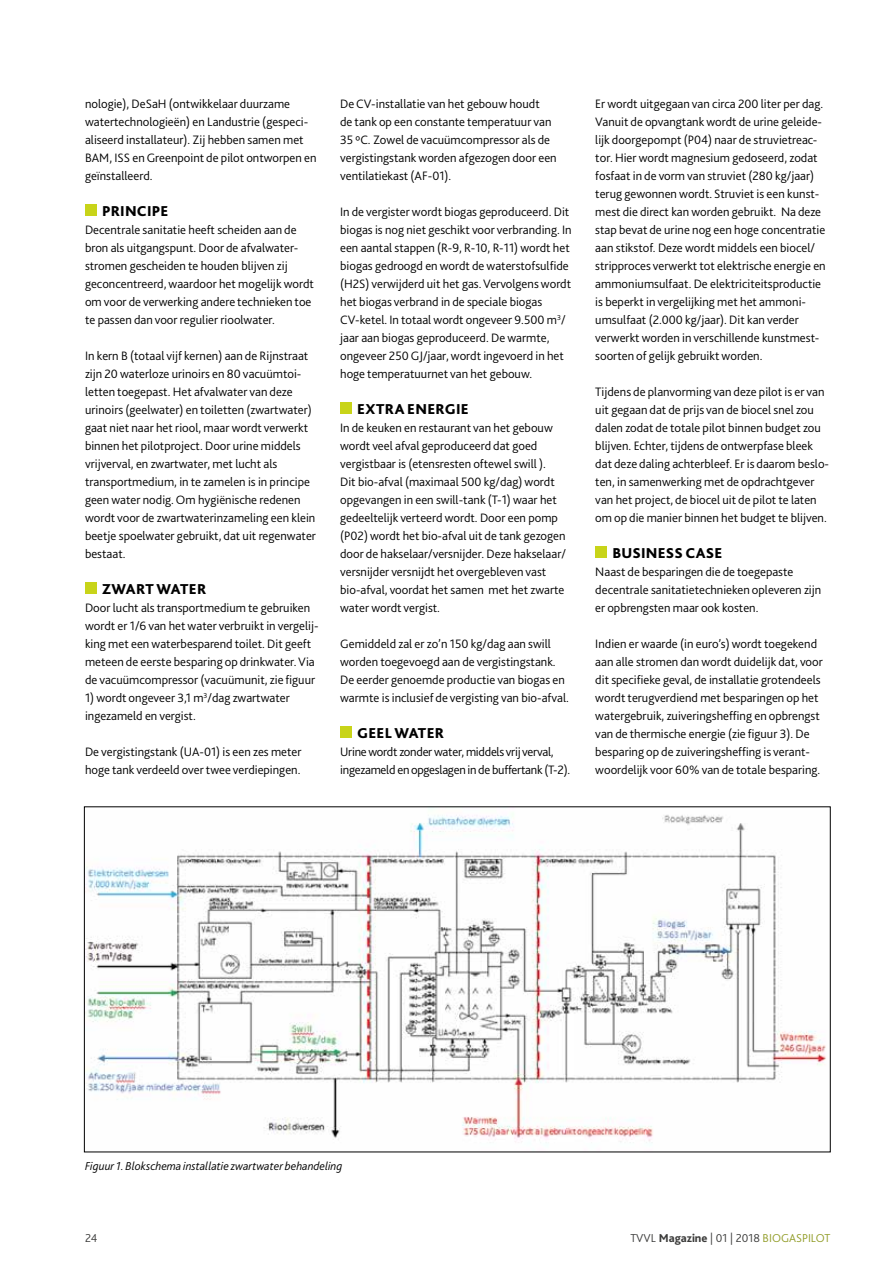
<style>
.page{position:relative;width:893px;height:1263px;background:#fff}
.page>*{position:absolute;margin:0;border:0;box-sizing:border-box;transform-origin:0 0}
.t1{font:800 15px "Bliss 2";letter-spacing:.02em;color:#000}
.t2{font:300 12.75px/18px "Bliss 2";color:#000}
.t3{font:300 12.75px/18px "Bliss 2";letter-spacing:-.02em;color:#000}
.t4{font:italic 300 12px "Bliss 2";color:#000}
.t5{font:300 12px "Bliss 2";color:#3c3c3b}
.s1{font-weight:800}
.s2{color:#919c27}
</style>
<div class="page">
<div style="left:85px;top:205px;width:12px;height:11px;background:#c8d419"></div>
<div style="left:85px;top:583px;width:12px;height:11px;background:#c8d419"></div>
<div style="left:340px;top:403px;width:12px;height:11px;background:#c8d419"></div>
<div style="left:340px;top:727px;width:12px;height:11px;background:#c8d419"></div>
<div style="left:595px;top:547px;width:12px;height:11px;background:#c8d419"></div>
<img style="left:86px;top:815px;width:740px;height:327px">
<p class="t2" style="left:85px;top:94px;width:233px">nologie), DeSaH (ontwikkelaar duurzame watertechnologieën) en Landustrie (gespeci&shy;aliseerd installateur). Zij hebben samen met BAM, ISS en Greenpoint de pilot ontworpen en geïnstalleerd.</p>
<p class="t1" style="left:102px;top:202px;width:68px">PRINCIPE</p>
<p class="t2" style="left:85px;top:220px;width:230px">Decentrale sanitatie heeft scheiden aan de bron als uitgangspunt. Door de afvalwater&shy;stromen gescheiden te houden blijven zij geconcentreerd, waardoor het mogelijk wordt om voor de verwerking andere technieken toe te passen dan voor regulier rioolwater.</p>
<p class="t2" style="left:85px;top:346px;width:232px">In kern B (totaal vijf kernen) aan de Rijnstraat zijn 20 waterloze urinoirs en 80 vacuümtoi&shy;letten toegepast. Het afvalwater van deze urinoirs (geelwater) en toiletten (zwartwater) gaat niet naar het riool, maar wordt verwerkt binnen het pilotproject. Door urine middels vrijverval, en zwartwater, met lucht als transportmedium, in te zamelen is in principe geen water nodig. Om hygiënische redenen wordt voor de zwartwaterinzameling een klein beetje spoelwater gebruikt, dat uit regenwater bestaat.</p>
<p class="t1" style="left:102px;top:580px;width:106px">ZWART WATER</p>
<p class="t2" style="left:85px;top:598px;width:235px">Door lucht als transportmedium te gebruiken wordt er 1/6 van het water verbruikt in vergelij&shy;king met een waterbesparend toilet. Dit geeft meteen de eerste besparing op drinkwater. Via de vacuümcompressor (vacuümunit, zie figuur</p>
<p class="t2" style="left:85px;top:688px;width:206px">1) wordt ongeveer 3,1 m<sup>3</sup>/dag zwartwater ingezameld en vergist.</p>
<p class="t2" style="left:85px;top:742px;width:218px">De vergistingstank (UA-01) is een zes meter hoge tank verdeeld over twee verdiepingen.</p>
<p class="t2" style="left:340px;top:94px;width:218px">De CV-installatie van het gebouw houdt<br>de tank op een constante temperatuur van 35 ºC. Zowel de vacuümcompressor als de vergistingstank worden afgezogen door een ventilatiekast (AF-01).</p>
<p class="t2" style="left:340px;top:202px;width:233px">In de vergister wordt biogas geproduceerd. Dit biogas is nog niet geschikt voor verbranding. In een aantal stappen (R-9, R-10, R-11) wordt het biogas gedroogd en wordt de waterstofsulfide (H2S) verwijderd uit het gas. Vervolgens wordt het biogas verbrand in de speciale biogas CV-ketel. In totaal wordt ongeveer 9.500 m<sup>3</sup>/ jaar aan biogas geproduceerd. De warmte, ongeveer 250 GJ/jaar, wordt ingevoerd in het hoge temperatuurnet van het gebouw.</p>
<p class="t1" style="left:357px;top:400px;width:113px">EXTRA ENERGIE</p>
<p class="t2" style="left:340px;top:418px;width:227px">In de keuken en restaurant van het gebouw wordt veel afval geproduceerd dat goed vergistbaar is (etensresten oftewel swill ).<br>Dit bio-afval (maximaal 500 kg/dag) wordt opgevangen in een swill-tank (T-1) waar het gedeeltelijk verteerd wordt. Door een pomp (P02) wordt het bio-afval uit de tank gezogen door de hakselaar/versnijder. Deze hakselaar/ versnijder versnijdt het overgebleven vast bio-afval, voordat het samen met het zwarte water wordt vergist.</p>
<p class="t2" style="left:340px;top:634px;width:230px">Gemiddeld zal er zo’n 150 kg/dag aan swill worden toegevoegd aan de vergistingstank.<br>De eerder genoemde productie van biogas en warmte is inclusief de vergisting van bio-afval.</p>
<p class="t1" style="left:357px;top:724px;width:88px">GEEL WATER</p>
<p class="t3" style="left:340px;top:742px;width:232px">Urine wordt zonder water, middels vrij verval, ingezameld en opgeslagen in de buffertank (T-2).</p>
<p class="t2" style="left:595px;top:94px;width:232px">Er wordt uitgegaan van circa 200 liter per dag.<br>Vanuit de opvangtank wordt de urine geleide&shy;lijk doorgepompt (P04) naar de struvietreac&shy;tor. Hier wordt magnesium gedoseerd, zodat fosfaat in de vorm van struviet (280 kg/jaar) terug gewonnen wordt. Struviet is een kunst&shy;mest die direct kan worden gebruikt. Na deze stap bevat de urine nog een hoge concentratie aan stikstof. Deze wordt middels een biocel/ stripproces verwerkt tot elektrische energie en ammoniumsulfaat. De elektriciteitsproductie is beperkt in vergelijking met het ammoni&shy;umsulfaat (2.000 kg/jaar). Dit kan verder verwerkt worden in verschillende kunstmest&shy;soorten of gelijk gebruikt worden.</p>
<p class="t2" style="left:595px;top:383px;width:235px">Tijdens de planvorming van deze pilot is er van uit gegaan dat de prijs van de biocel snel zou dalen zodat de totale pilot binnen budget zou blijven. Echter, tijdens de ontwerpfase bleek dat deze daling achterbleef. Er is daarom beslo&shy;ten, in samenwerking met de opdrachtgever van het project, de biocel uit de pilot te laten om op die manier binnen het budget te blijven.</p>
<p class="t1" style="left:612px;top:544px;width:112px">BUSINESS CASE</p>
<p class="t2" style="left:595px;top:562px;width:227px">Naast de besparingen die de toegepaste decentrale sanitatietechnieken opleveren zijn er opbrengsten maar ook kosten.</p>
<p class="t2" style="left:595px;top:634px;width:229px">Indien er waarde (in euro’s) wordt toegekend aan alle stromen dan wordt duidelijk dat, voor dit specifieke geval, de installatie grotendeels wordt terugverdiend met besparingen op het watergebruik, zuiveringsheffing en opbrengst van de thermische energie (zie figuur 3). De besparing op de zuiveringsheffing is verant&shy;woordelijk voor 60% van de totale besparing.</p>
<p class="t4" style="left:85px;top:1159px;width:259px">Figuur 1. Blokschema installatie zwartwater behandeling</p>
<p class="t5" style="left:85px;top:1231px;width:14px">24</p>
<p class="t5" style="left:630px;top:1231px;width:202px">TVVL <span class="s1">Magazine</span> | 01 | 2018 <span class="s2">BIOGASPILOT</span></p>
</div>
